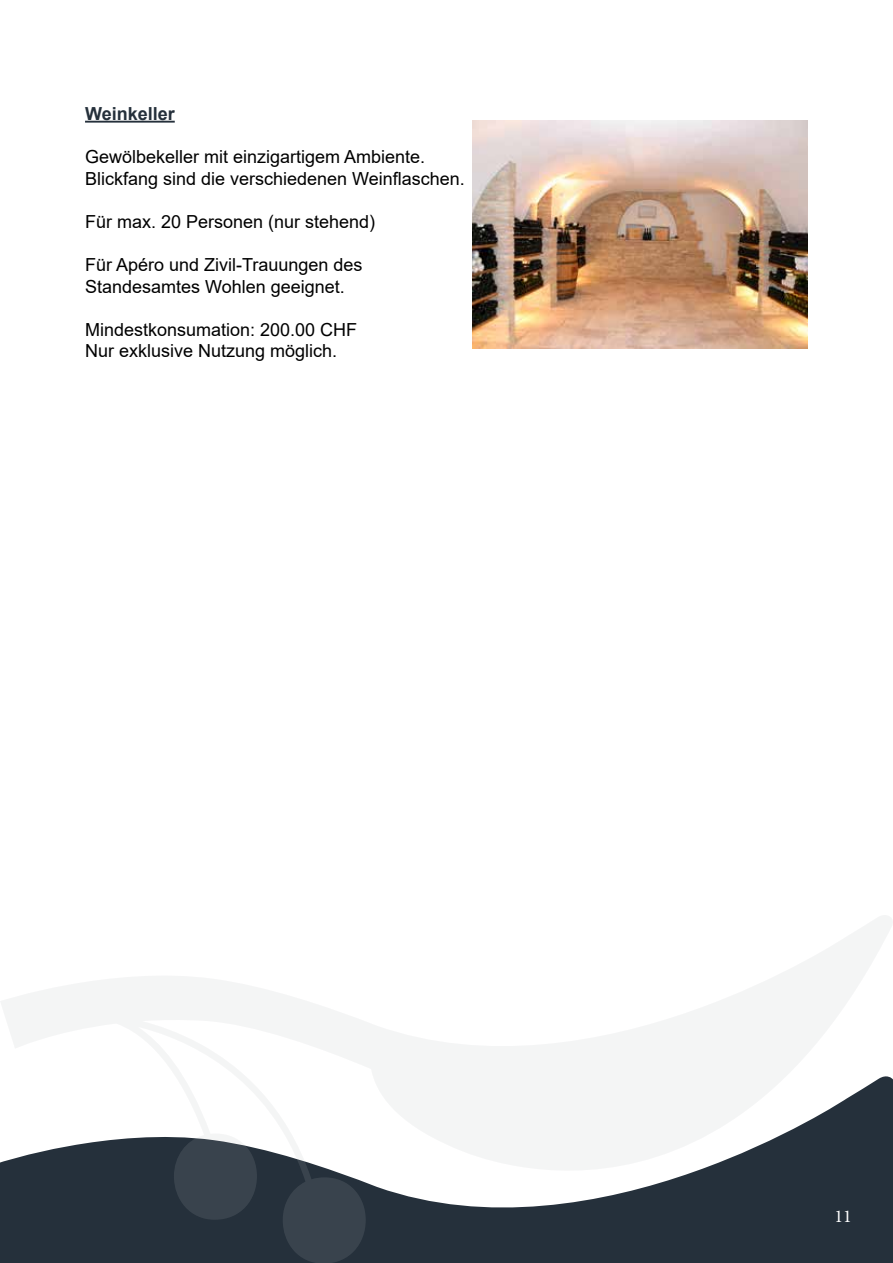
<style>
.page{position:relative;width:893px;height:1263px;background:#fff}
.page>*{position:absolute;margin:0;border:0;box-sizing:border-box;transform-origin:0 0}
.t1{font:18px/21.6px "Arial";color:#000}
.t2{font:700 18px "Arial";color:#25303b}
.t3{font:18px "Minion Pro";color:#fff}
</style>
<div class="page">
<svg style="left:0;top:915px;width:893px;height:348px"></svg>
<div style="left:797px;top:1163px;width:84px;height:91px;background:#25303b"></div>
<hr style="left:85px;top:121px;width:90px;height:2px;background:#25303b">
<img style="left:472px;top:121px;width:336px;height:228px">
<p class="t2" style="left:85px;top:101px;width:91px">Weinkeller</p>
<p class="t1" style="left:85px;top:146px;width:381px">Gewölbekeller mit einzigartigem Ambiente.<br>Blickfang sind die verschiedenen Weinflaschen.</p>
<p class="t1" style="left:85px;top:211px;width:292px">Für max. 20 Personen (nur stehend)</p>
<p class="t1" style="left:85px;top:254px;width:279px">Für Apéro und Zivil-Trauungen des<br>Standesamtes Wohlen geeignet.</p>
<p class="t1" style="left:85px;top:319px;width:274px">Mindestkonsumation: 200.00 CHF<br>Nur exklusive Nutzung möglich.</p>
<p class="t3" style="left:835px;top:1204px;width:19px">11</p>
</div>
